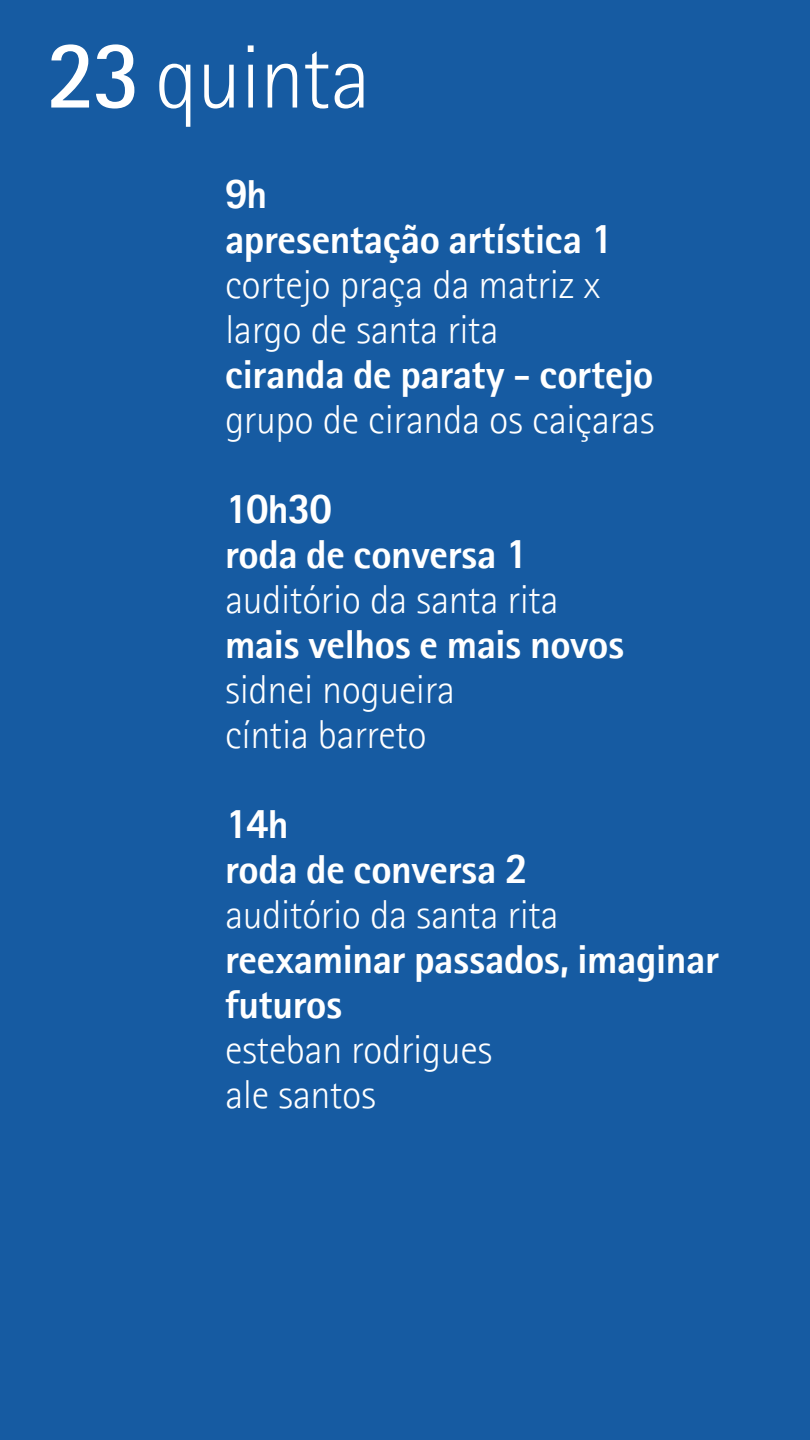
<style>
.page{position:relative;width:810px;height:1440px;background:#165ba2}
.page>*{position:absolute;margin:0;border:0;box-sizing:border-box;transform-origin:0 0}
.t1{font:300 90px "Rotis II Sans Pro";letter-spacing:-.01em;color:#fff}
.t2{font:300 40.5px/45px "Rotis II Sans Pro";letter-spacing:-.01em;color:#fff}
.t3{font:700 40.5px/45px "Rotis II Sans Pro";letter-spacing:-.01em;color:#fff}
.s1{font-weight:600}
</style>
<div class="page">
<h1 class="t1" style="left:47px;top:28px;width:325px"><span class="s1">23</span> quinta</h1>
<p class="t3" style="left:225px;top:172px;width:389px">9h<br>apresentação artística 1</p>
<p class="t2" style="left:225px;top:263px;width:377px">cortejo praça da matriz x largo de santa rita</p>
<p class="t3" style="left:225px;top:352px;width:430px">ciranda de paraty - cortejo</p>
<p class="t2" style="left:225px;top:398px;width:431px">grupo de ciranda os caiçaras</p>
<p class="t3" style="left:225px;top:487px;width:303px">10h30<br>roda de conversa 1</p>
<p class="t2" style="left:225px;top:578px;width:335px">auditório da santa rita</p>
<p class="t3" style="left:225px;top:622px;width:401px">mais velhos e mais novos</p>
<p class="t2" style="left:225px;top:668px;width:232px">sidnei nogueira cíntia barreto</p>
<p class="t3" style="left:225px;top:802px;width:303px">14h<br>roda de conversa 2</p>
<p class="t2" style="left:225px;top:893px;width:335px">auditório da santa rita</p>
<p class="t3" style="left:225px;top:937px;width:495px">reexaminar passados, imaginar futuros</p>
<p class="t2" style="left:225px;top:1028px;width:269px">esteban rodrigues ale santos</p>
</div>
